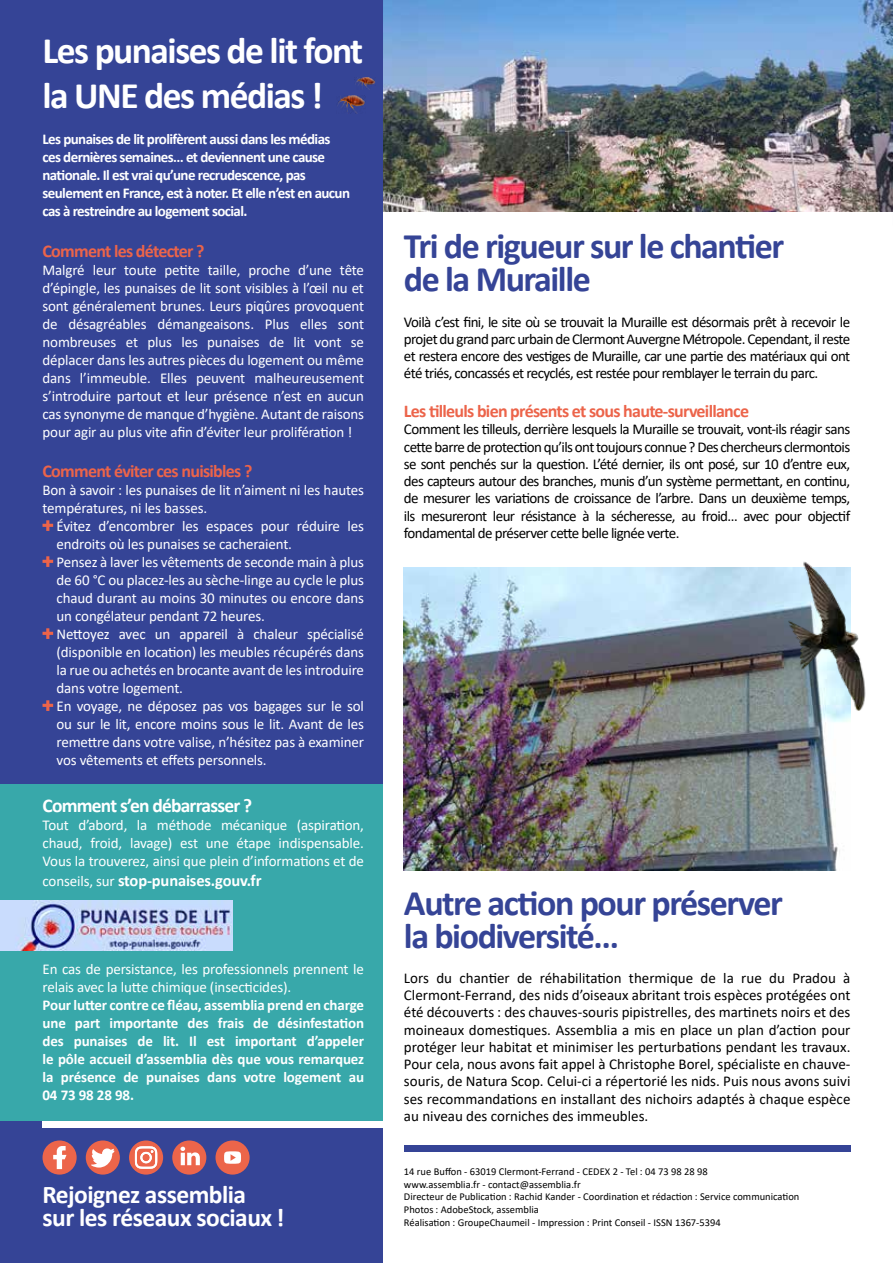
<style>
.page{position:relative;width:893px;height:1263px;background:#fff}
.page>*{position:absolute;margin:0;border:0;box-sizing:border-box;transform-origin:0 0}
.t1{font:700 37.5px/45px "Calibri";letter-spacing:-.04em;color:#fff}
.t2{font:700 36px/33px "Calibri";letter-spacing:-.04em;color:#354496}
.t3{font:700 25.5px/22.8px "Calibri";letter-spacing:-.02em;color:#fff}
.t4{font:700 19.5px "Calibri";letter-spacing:-.04em;color:#fff}
.t5{font:700 18px "Calibri";letter-spacing:-.04em;color:#ec644a}
.t6{font:700 16.5px "Calibri";letter-spacing:-.01em;color:#fff}
.t7{font:15px/18px "Calibri";letter-spacing:-.01em;color:#fff}
.t8{font:15px/17.2px "Calibri";letter-spacing:-.04em;color:#000;text-align:justify}
.t9{font:700 15px/18px "Calibri";letter-spacing:-.04em;color:#fff}
.t10{font:10.5px/12.6px "Calibri";color:#000}
.s1{font-weight:400;font-size:15px}
</style>
<div class="page">
<img style="left:404px;top:567px;width:446px;height:303px">
<img style="left:383px;top:0;width:509px;height:211px">
<div style="left:0;top:0;width:383px;height:1263px;background:#354496"></div>
<div style="left:0;top:784px;width:383px;height:337px;background:#38a8aa"></div>
<svg style="left:892px;top:0;width:1px;height:212px"></svg>
<div style="left:86px;top:1140px;width:34px;height:34px;background:#ec654a;border-radius:50%"></div>
<svg style="left:91px;top:1148px;width:24px;height:19px"></svg>
<div style="left:43px;top:1140px;width:34px;height:34px;background:#ec654a;border-radius:50%"></div>
<svg style="left:53px;top:1146px;width:13px;height:23px"></svg>
<div style="left:129px;top:1140px;width:34px;height:34px;background:#ec654a;border-radius:50%"></div>
<svg style="left:135px;top:1146px;width:22px;height:23px"></svg>
<div style="left:172px;top:1140px;width:34px;height:34px;background:#ec654a;border-radius:50%"></div>
<svg style="left:180px;top:1147px;width:20px;height:18px"></svg>
<div style="left:215px;top:1140px;width:35px;height:34px;background:#ec654a;border-radius:50%"></div>
<svg style="left:224px;top:1151px;width:17px;height:13px"></svg>
<div style="left:404px;top:1145px;width:446px;height:6px;background:#354496"></div>
<div style="left:43px;top:1121px;width:348px;height:6px;background:#fff"></div>
<svg style="left:43px;top:520px;width:10px;height:11px"></svg>
<svg style="left:43px;top:556px;width:10px;height:11px"></svg>
<svg style="left:43px;top:628px;width:10px;height:11px"></svg>
<svg style="left:43px;top:700px;width:10px;height:11px"></svg>
<img style="left:0;top:900px;width:233px;height:51px">
<img style="left:338px;top:96px;width:27px;height:17px">
<img style="left:355px;top:78px;width:20px;height:12px">
<img style="left:786px;top:561px;width:80px;height:151px">
<h1 class="t1" style="left:43px;top:27px;width:322px">Les punaises de lit font la UNE des médias !</h1>
<p class="t9" style="left:43px;top:130px;width:309px">Les punaises de lit prolifèrent aussi dans les médias ces dernières semaines… et deviennent une cause nationale. Il est vrai qu’une recrudescence, pas seulement en France, est à noter. Et elle n’est en aucun cas à restreindre au logement social.</p>
<p class="t5" style="left:43px;top:239px;width:164px">Comment les détecter ?</p>
<p class="t7" style="left:43px;top:261px;width:323px;text-align:justify">Malgré leur toute petite taille, proche d’une tête d’épingle, les punaises de lit sont visibles à l’œil nu et sont généralement brunes. Leurs piqûres provoquent de désagréables démangeaisons. Plus elles sont nombreuses et plus les punaises de lit vont se déplacer dans les autres pièces du logement ou même dans l’immeuble. Elles peuvent malheureusement s’introduire partout et leur présence n’est en aucun cas synonyme de manque d’hygiène. Autant de raisons pour agir au plus vite afin d’éviter leur prolifération !</p>
<p class="t5" style="left:43px;top:458px;width:211px">Comment éviter ces nuisibles ?</p>
<p class="t7" style="left:43px;top:480px;width:323px">Bon à savoir : les punaises de lit n’aiment ni les hautes températures, ni les basses.</p>
<p class="t7" style="left:57px;top:516px;width:309px">Évitez d’encombrer les espaces pour réduire les endroits où les punaises se cacheraient.<br>Pensez à laver les vêtements de seconde main à plus de 60 °C ou placez-les au sèche-linge au cycle le plus chaud durant au moins 30 minutes ou encore dans un congélateur pendant 72 heures.<br>Nettoyez avec un appareil à chaleur spécialisé (disponible en location) les meubles récupérés dans la rue ou achetés en brocante avant de les introduire dans votre logement.<br>En voyage, ne déposez pas vos bagages sur le sol ou sur le lit, encore moins sous le lit. Avant de les remettre dans votre valise, n’hésitez pas à examiner vos vêtements et effets personnels.</p>
<h3 class="t4" style="left:43px;top:792px;width:211px">Comment s’en débarrasser ?</h3>
<p class="t7" style="left:43px;top:816px;width:323px;text-align:justify">Tout d’abord, la méthode mécanique (aspiration, chaud, froid, lavage) est une étape indispensable.<br>Vous la trouverez, ainsi que plein d’informations et de</p>
<p class="t6" style="left:43px;top:869px;width:220px"><span class="s1">conseils, sur</span> stop-punaises.gouv.fr</p>
<p class="t7" style="left:43px;top:959px;width:323px">En cas de persistance, les professionnels prennent le relais avec la lutte chimique (insecticides).</p>
<p class="t9" style="left:43px;top:995px;width:323px;text-align:justify">Pour lutter contre ce fléau, assemblia prend en charge une part importante des frais de désinfestation des punaises de lit. Il est important d’appeler le pôle accueil d’assemblia dès que vous remarquez la présence de punaises dans votre logement au 04 73 98 28 98.</p>
<h3 class="t3" style="left:43px;top:1182px;width:244px">Rejoignez assemblia<br>sur les réseaux sociaux !</h3>
<h2 class="t2" style="left:404px;top:229px;width:382px">Tri de rigueur sur le chantier de la Muraille</h2>
<p class="t8" style="left:404px;top:313px;width:448px">Voilà c’est fini, le site où se trouvait la Muraille est désormais prêt à recevoir le projet du grand parc urbain de Clermont Auvergne Métropole. Cependant, il reste et restera encore des vestiges de Muraille, car une partie des matériaux qui ont été triés, concassés et recyclés, est restée pour remblayer le terrain du parc.</p>
<p class="t5" style="left:404px;top:398px;width:347px">Les tilleuls bien présents et sous haute-surveillance</p>
<p class="t8" style="left:404px;top:420px;width:448px">Comment les tilleuls, derrière lesquels la Muraille se trouvait, vont-ils réagir sans cette barre de protection qu’ils ont toujours connue ? Des chercheurs clermontois se sont penchés sur la question. L’été dernier, ils ont posé, sur 10 d’entre eux, des capteurs autour des branches, munis d’un système permettant, en continu, de mesurer les variations de croissance de l’arbre. Dans un deuxième temps, ils mesureront leur résistance à la sécheresse, au froid… avec pour objectif fondamental de préserver cette belle lignée verte.</p>
<h2 class="t2" style="left:404px;top:886px;width:380px">Autre action pour préserver la biodiversité…</h2>
<p class="t8" style="left:404px;top:969px;width:448px">Lors du chantier de réhabilitation thermique de la rue du Pradou à Clermont-Ferrand, des nids d’oiseaux abritant trois espèces protégées ont été découverts : des chauves-souris pipistrelles, des martinets noirs et des moineaux domestiques. Assemblia a mis en place un plan d’action pour protéger leur habitat et minimiser les perturbations pendant les travaux.<br>Pour cela, nous avons fait appel à Christophe Borel, spécialiste en chauve&shy;souris, de Natura Scop. Celui-ci a répertorié les nids. Puis nous avons suivi ses recommandations en installant des nichoirs adaptés à chaque espèce au niveau des corniches des immeubles.</p>
<p class="t10" style="left:404px;top:1165px;width:397px">14 rue Buffon - 63019 Clermont-Ferrand - CEDEX 2 - Tel : 04 73 98 28 98<br>www.assemblia.fr - contact@assemblia.fr<br>Directeur de Publication : Rachid Kander - Coordination et rédaction : Service communication Photos : AdobeStock, assemblia<br>Réalisation : GroupeChaumeil - Impression : Print Conseil - ISSN 1367-5394</p>
</div>
